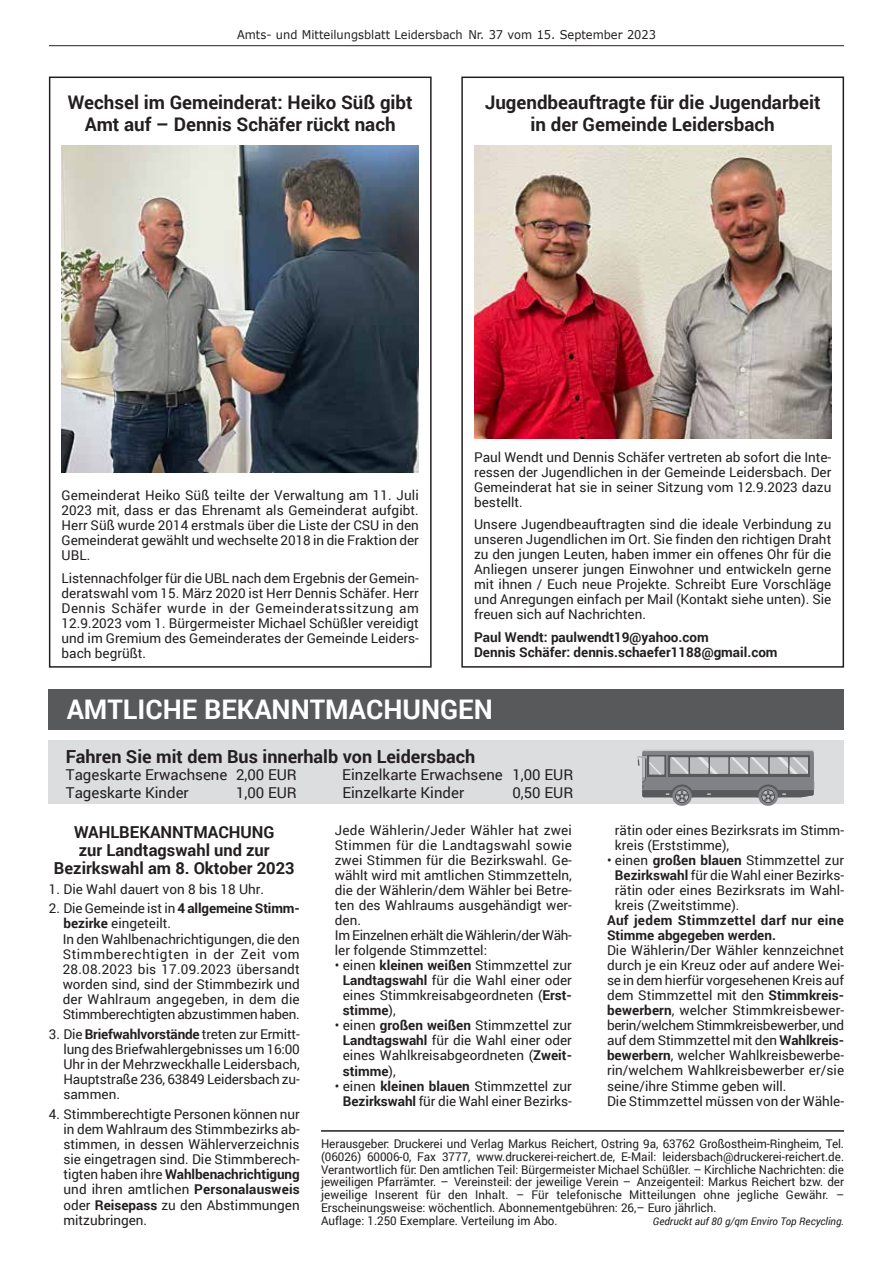
<style>
.page{position:relative;width:893px;height:1263px;background:#fff}
.page>*{position:absolute;margin:0;border:0;box-sizing:border-box;transform-origin:0 0}
.t1{font:700 27px "Roboto";color:#fff}
.t2{font:700 18.75px/22.5px "Roboto";color:#231f20;text-align:center}
.t3{font:700 18px "Roboto";color:#231f20}
.t4{font:700 16.5px/18.1px "Roboto";color:#231f20;text-align:center}
.t5{font:15px "Roboto";color:#231f20}
.t6{font:13.5px/15px "Roboto";color:#231f20;text-align:justify}
.t7{font:700 13.5px/15px "Roboto";color:#231f20}
.t8{font:700 13.5px/15px "Roboto";letter-spacing:.025em;color:#231f20}
.t9{font:12px/12.8px "Roboto";color:#231f20}
.t10{font:12px "Verdana";color:#231f20;scale:.95 1}
.t11{font:italic 10.5px "Roboto";color:#231f20}
.s1{font-weight:700}
</style>
<div class="page">
<hr style="left:49px;top:45px;width:795px;height:1px;background:#231f20">
<hr style="left:321px;top:1130px;width:523px;height:2px;background:#231f20">
<div style="left:49px;top:740px;width:795px;height:64px;background:#dcddde"></div>
<svg style="left:672px;top:786px;width:20px;height:20px"></svg>
<svg style="left:758px;top:786px;width:20px;height:20px"></svg>
<svg style="left:637px;top:750px;width:177px;height:52px;background:#929496"></svg>
<div style="left:49px;top:689px;width:795px;height:40px;background:#58595b"></div>
<div style="left:49px;top:77px;width:383px;height:591px;border:2px solid #231f20"></div>
<div style="left:461px;top:77px;width:383px;height:591px;border:2px solid #231f20"></div>
<img style="left:62px;top:146px;width:357px;height:326px">
<img style="left:474px;top:146px;width:357px;height:292px">
<p class="t10" style="left:237px;top:27px;width:443px">Amts- und Mitteilungsblatt Leidersbach Nr. 37 vom 15. September 2023</p>
<h2 class="t2" style="left:68px;top:90px;width:346px">Wechsel im Gemeinderat: Heiko Süß gibt<br>Amt auf – Dennis Schäfer rückt nach</h2>
<h2 class="t2" style="left:485px;top:90px;width:337px">Jugendbeauftragte für die Jugendarbeit in der Gemeinde Leidersbach</h2>
<p class="t6" style="left:62px;top:487px;width:359px">Gemeinderat Heiko Süß teilte der Verwaltung am 11. Juli 2023 mit, dass er das Ehrenamt als Gemeinderat aufgibt.<br>Herr Süß wurde 2014 erstmals über die Liste der CSU in den Gemeinderat gewählt und wechselte 2018 in die Fraktion der UBL.</p>
<p class="t6" style="left:62px;top:570px;width:359px">Listennachfolger für die UBL nach dem Ergebnis der Gemein&shy;deratswahl vom 15. März 2020 ist Herr Dennis Schäfer. Herr Dennis Schäfer wurde in der Gemeinderatssitzung am 12.9.2023 vom 1. Bürgermeister Michael Schüßler vereidigt und im Gremium des Gemeinderates der Gemeinde Leiders&shy;bach begrüßt.</p>
<p class="t6" style="left:474px;top:449px;width:359px">Paul Wendt und Dennis Schäfer vertreten ab sofort die Inte&shy;ressen der Jugendlichen in der Gemeinde Leidersbach. Der Gemeinderat hat sie in seiner Sitzung vom 12.9.2023 dazu bestellt.</p>
<p class="t6" style="left:474px;top:516px;width:359px">Unsere Jugendbeauftragten sind die ideale Verbindung zu unseren Jugendlichen im Ort. Sie finden den richtigen Draht zu den jungen Leuten, haben immer ein offenes Ohr für die Anliegen unserer jungen Einwohner und entwickeln gerne mit ihnen / Euch neue Projekte. Schreibt Eure Vorschläge und Anregungen einfach per Mail (Kontakt siehe unten). Sie freuen sich auf Nachrichten.</p>
<p class="t7" style="left:474px;top:629px;width:305px">Paul Wendt: paulwendt19@yahoo.com<br>Dennis Schäfer: dennis.schaefer1188@gmail.com</p>
<h1 class="t1" style="left:67px;top:691px;width:428px">AMTLICH E BEKANNTMACH UNGEN</h1>
<h3 class="t3" style="left:66px;top:744px;width:411px">Fahren Sie mit dem Bus innerhalb von Leidersbach</h3>
<p class="t5" style="left:66px;top:764px;width:232px">Tageskarte Erwachsene 2,00 EUR</p>
<p class="t5" style="left:342px;top:764px;width:232px">Einzelkarte Erwachsene 1,00 EUR</p>
<p class="t5" style="left:66px;top:782px;width:124px">Tageskarte Kinder</p>
<p class="t5" style="left:236px;top:782px;width:62px">1,00 EUR</p>
<p class="t5" style="left:342px;top:782px;width:123px">Einzelkarte Kinder</p>
<p class="t5" style="left:512px;top:782px;width:62px">0,50 EUR</p>
<p class="t4" style="left:54px;top:822px;width:242px">WAHLBEKANNTMACH UNG<br>zur Landtagswahl und zur<br>Bezirkswahl am 8. Oktober 2023</p>
<p class="t6" style="left:49px;top:881px;width:217px">1. Die Wahl dauert von 8 bis 18 Uhr.</p>
<p class="t6" style="left:63px;top:900px;width:239px;text-align:left;text-indent:-14px">2. Die Gemeinde ist in <span class="s1">4 allgemeine Stimm&shy;bezirke</span> eingeteilt.<br>In den Wahlbenachrichtigungen, die den Stimmberechtigten in der Zeit vom 28.08.2023 bis 17.09.2023 übersandt worden sind, sind der Stimmbezirk und der Wahlraum angegeben, in dem die Stimmberechtigten abzustimmen haben.</p>
<p class="t6" style="left:63px;top:1026px;width:238px;text-indent:-15px">3. Die <span class="s1">Briefwahlvorstände</span> treten zur Ermitt&shy;lung des Briefwahlergebnisses um 16:00<br>Uhr in der Mehrzweckhalle Leidersbach, Hauptstraße 236, 63849 Leidersbach zu&shy;sammen.</p>
<p class="t6" style="left:63px;top:1106px;width:238px;text-indent:-15px">4. Stimmberechtigte Personen können nur in dem Wahlraum des Stimmbezirks ab&shy;stimmen, in dessen Wählerverzeichnis sie eingetragen sind. Die Stimmberech&shy;tigten haben ihre <span class="s1">Wahlbenachrichtigung </span>und ihren amtlichen <span class="s1">Personalausweis </span>oder <span class="s1">Reisepass</span> zu den Abstimmungen mitzubringen.</p>
<p class="t6" style="left:335px;top:822px;width:239px;text-align:left">Jede Wählerin/Jeder Wähler hat zwei Stimmen für die Landtagswahl sowie zwei Stimmen für die Bezirkswahl. Ge&shy;wählt wird mit amtlichen Stimmzetteln, die der Wählerin/dem Wähler bei Betre&shy;ten des Wahlraums ausgehändigt wer&shy;den.<br>Im Einzelnen erhält die Wählerin/der Wäh&shy;ler folgende Stimmzettel:</p>
<p class="t6" style="left:343px;top:957px;width:231px;text-indent:-8px">• einen <span class="s1">kleinen weißen</span> Stimmzettel zur <span class="s1">Landtagswahl</span> für die Wahl einer oder eines Stimmkreisabgeordneten (<span class="s1">Erst&shy;stimme</span>),</p>
<p class="t6" style="left:343px;top:1017px;width:231px;text-indent:-8px">• einen <span class="s1">großen weißen</span> Stimmzettel zur <span class="s1">Landtagswahl</span> für die Wahl einer oder eines Wahlkreisabgeordneten (<span class="s1">Zweit&shy;stimme</span>),</p>
<p class="t6" style="left:335px;top:1078px;width:239px;text-align:center">• einen <span class="s1">kleinen blauen</span> Stimmzettel zur<br><span class="s1">Bezirkswahl</span> für die Wahl einer Bezirks-</p>
<p class="t6" style="left:615px;top:822px;width:231px">rätin oder eines Bezirksrats im Stimm&shy;kreis (Erststimme),</p>
<p class="t6" style="left:615px;top:852px;width:231px;text-indent:-8px">• einen <span class="s1">großen blauen</span> Stimmzettel zur <span class="s1">Bezirkswahl</span> für die Wahl einer Bezirks&shy;rätin oder eines Bezirksrats im Wahl&shy;kreis (Zweitstimme).</p>
<p class="t8" style="left:607px;top:912px;width:238px">Auf jedem Stimmzettel darf nur eine<br>Stimme abgegeben werden.</p>
<p class="t6" style="left:607px;top:942px;width:239px;text-align:left">Die Wählerin/Der Wähler kennzeichnet durch je ein Kreuz oder auf andere Wei&shy;se in dem hierfür vorgesehenen Kreis auf dem Stimmzettel mit den <span class="s1">Stimmkreis&shy;bewerbern</span>, welcher Stimmkreisbewer&shy;berin/welchem Stimmkreisbewerber, und auf dem Stimmzettel mit den <span class="s1">Wahlkreis&shy;bewerbern</span>, welcher Wahlkreisbewerbe&shy;rin/welchem Wahlkreisbewerber er/sie seine/ihre Stimme geben will.<br>Die Stimmzettel müssen von der Wähle-</p>
<p class="t9" style="left:321px;top:1137px;width:525px">Herausgeber: Druckerei und Verlag Markus Reichert, Ostring 9a, 63762 Großostheim-Ringheim, Tel. (06026) 60006-0, Fax 3777, www.druckerei-reichert.de, E-Mail: leidersbach@druckerei-reichert.de.<br>Verantwortlich für: Den amtlichen Teil: Bürgermeister Michael Schüßler. – Kirchliche Nachrichten: die jeweiligen Pfarrämter. – Vereinsteil: der jeweilige Verein – Anzeigenteil: Markus Reichert bzw. der jeweilige Inserent für den Inhalt. – Für telefonische Mitteilungen ohne jegliche Gewähr. – Erscheinungsweise: wöchentlich. Abonnementgebühren: 26,– Euro jährlich.<br>Auflage: 1.250 Exemplare. Verteilung im Abo.</p>
<p class="t11" style="left:653px;top:1213px;width:193px">Gedruckt auf 80 g/qm Enviro Top Recycling.</p>
</div>
